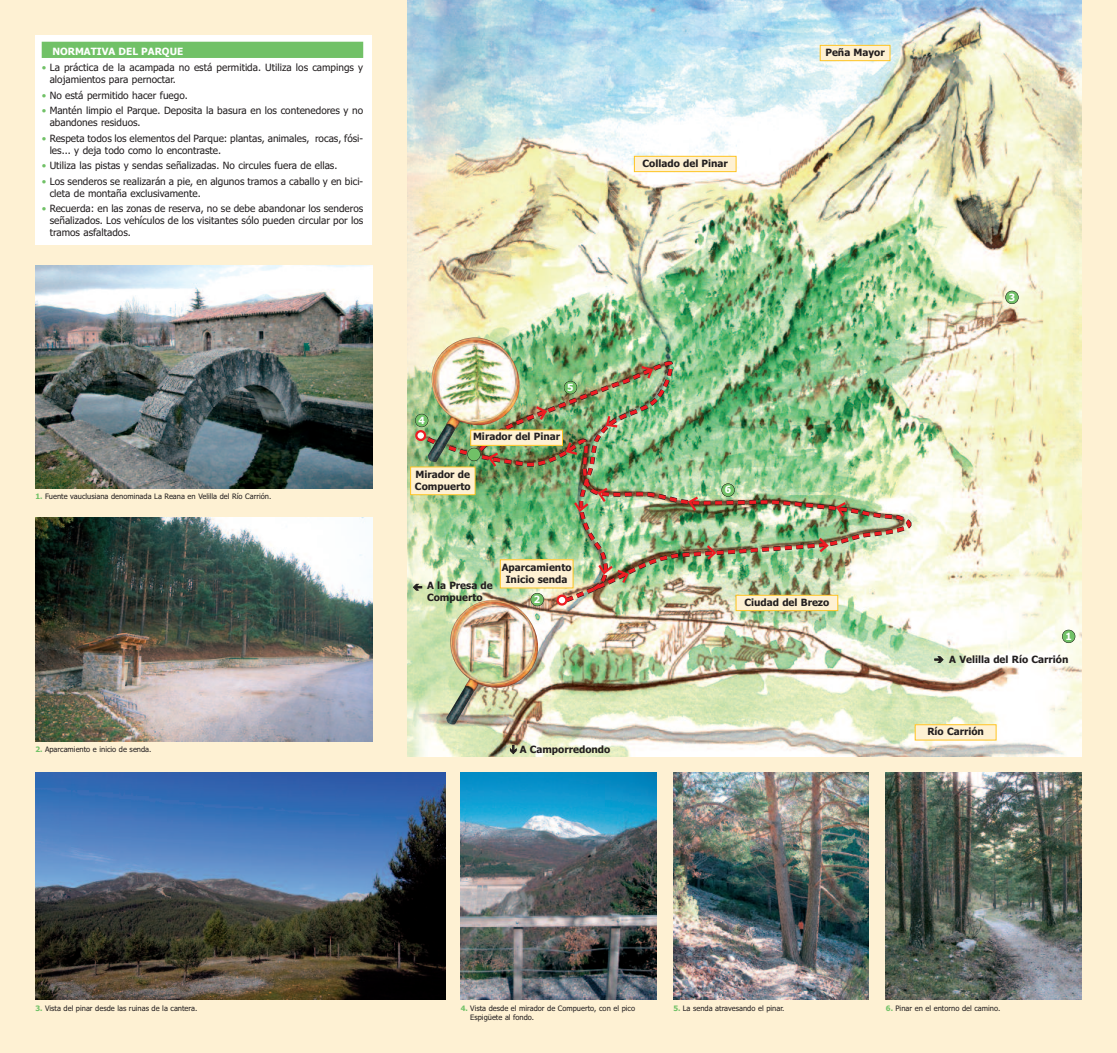
<style>
.page{position:relative;width:1117px;height:1053px;background:#fff}
.page>*{position:absolute;margin:0;border:0;box-sizing:border-box;transform-origin:0 0}
.t1{font:10px/12px "Tahoma";color:#231f20}
.t2{font:700 10px/12px "Tahoma";color:#231f20}
.t3{font:700 10px "Tahoma";color:#fff}
.t4{font:7.5px/9px "Tahoma";color:#231f20}
.s1{color:#71c167}
.s2{font-weight:700;color:#71c167}
</style>
<div class="page">
<div style="left:0;top:0;width:1116px;height:1052px;background:#fef1d3"></div>
<img style="left:407px;top:0;width:674px;height:756px">
<div style="left:556px;top:594px;width:11px;height:11px;border:2px solid #ee1d23;border-radius:50%"></div>
<div style="left:415px;top:430px;width:11px;height:11px;border:2px solid #ee1d23;border-radius:50%"></div>
<img style="left:420px;top:433px;width:491px;height:170px">
<img style="left:467px;top:361px;width:207px;height:233px">
<div style="left:35px;top:35px;width:337px;height:209px;background:#fff"></div>
<div style="left:42px;top:42px;width:321px;height:16px;background:#71c167"></div>
<img style="left:446px;top:600px;width:92px;height:124px">
<img style="left:427px;top:337px;width:92px;height:125px">
<img style="left:35px;top:772px;width:410px;height:227px">
<img style="left:460px;top:772px;width:196px;height:227px">
<img style="left:673px;top:772px;width:195px;height:227px">
<img style="left:885px;top:772px;width:196px;height:227px">
<img style="left:35px;top:265px;width:337px;height:224px">
<img style="left:35px;top:517px;width:337px;height:224px">
<div style="left:530px;top:593px;width:13px;height:13px;background:#71c167;border-radius:50%"></div>
<div style="left:530px;top:593px;width:14px;height:13px;border:1px solid #231f20;border-radius:50%"></div>
<div style="left:1061px;top:629px;width:13px;height:14px;background:#71c167;border-radius:50%"></div>
<div style="left:1061px;top:629px;width:14px;height:14px;border:1px solid #231f20;border-radius:50%"></div>
<div style="left:1005px;top:291px;width:13px;height:13px;background:#71c167;border-radius:50%"></div>
<div style="left:1005px;top:291px;width:13px;height:13px;border:1px solid #231f20;border-radius:50%"></div>
<div style="left:721px;top:483px;width:13px;height:13px;background:#71c167;border-radius:50%"></div>
<div style="left:721px;top:483px;width:13px;height:13px;border:1px solid #231f20;border-radius:50%"></div>
<div style="left:563px;top:381px;width:14px;height:13px;background:#71c167;border-radius:50%"></div>
<div style="left:563px;top:381px;width:14px;height:13px;border:1px solid #231f20;border-radius:50%"></div>
<div style="left:415px;top:414px;width:13px;height:13px;background:#71c167;border-radius:50%"></div>
<div style="left:415px;top:414px;width:13px;height:13px;border:1px solid #231f20;border-radius:50%"></div>
<div style="left:467px;top:448px;width:13px;height:13px;background:#71c167;border-radius:50%"></div>
<div style="left:467px;top:447px;width:13px;height:14px;border:1px solid #231f20;border-radius:50%"></div>
<div style="left:500px;top:559px;width:73px;height:29px;background:#fef1d3"></div>
<div style="left:500px;top:559px;width:73px;height:29px;border:1px solid #fec422"></div>
<div style="left:736px;top:595px;width:101px;height:15px;background:#fef1d3"></div>
<div style="left:735px;top:595px;width:102px;height:16px;border:1px solid #fec422"></div>
<div style="left:634px;top:156px;width:102px;height:16px;background:#fef1d3"></div>
<div style="left:634px;top:156px;width:102px;height:16px;border:1px solid #fec422"></div>
<div style="left:820px;top:45px;width:69px;height:16px;background:#fef1d3"></div>
<div style="left:819px;top:45px;width:71px;height:16px;border:1px solid #fec422"></div>
<div style="left:914px;top:724px;width:81px;height:16px;background:#fef1d3"></div>
<div style="left:914px;top:724px;width:82px;height:16px;border:1px solid #fec422"></div>
<div style="left:470px;top:430px;width:92px;height:15px;background:#fef1d3"></div>
<div style="left:410px;top:467px;width:65px;height:27px;background:#fef1d3"></div>
<div style="left:410px;top:466px;width:65px;height:29px;border:1px solid #fec422"></div>
<svg style="left:510px;top:745px;width:6px;height:8px"></svg>
<svg style="left:413px;top:584px;width:8px;height:6px"></svg>
<p class="t3" style="left:52px;top:46px;width:132px">NORMATIVA DEL PARQUE</p>
<p class="t1" style="left:50px;top:62px;width:315px;text-indent:-8px"><span class="s1">•</span> La práctica de la acampada no está permitida. Utiliza los campings y alojamientos para pernoctar.</p>
<p class="t1" style="left:42px;top:89px;width:147px"><span class="s1">•</span> No está permitido hacer fuego.</p>
<p class="t1" style="left:50px;top:105px;width:315px;text-indent:-8px"><span class="s1">•</span> Mantén limpio el Parque. Deposita la basura en los contenedores y no abandones residuos.</p>
<p class="t1" style="left:50px;top:132px;width:315px;text-indent:-8px"><span class="s1">•</span> Respeta todos los elementos del Parque: plantas, animales, rocas, fósi&shy;les... y deja todo como lo encontraste.</p>
<p class="t1" style="left:42px;top:160px;width:297px"><span class="s1">•</span> Utiliza las pistas y sendas señalizadas. No circules fuera de ellas.</p>
<p class="t1" style="left:50px;top:175px;width:315px;text-indent:-8px"><span class="s1">•</span> Los senderos se realizarán a pie, en algunos tramos a caballo y en bici&shy;cleta de montaña exclusivamente.</p>
<p class="t1" style="left:50px;top:203px;width:315px;text-align:justify;text-indent:-8px"><span class="s1">•</span> Recuerda: en las zonas de reserva, no se debe abandonar los senderos señalizados. Los vehículos de los visitantes sólo pueden circular por los tramos asfaltados.</p>
<p class="t4" style="left:35px;top:492px;width:237px"><span class="s2">1.</span> Fuente vauclusiana denominada La Reana en Velilla del Río Carrión.</p>
<p class="t4" style="left:35px;top:744px;width:117px"><span class="s2">2.</span> Aparcamiento e inicio de senda.</p>
<p class="t2" style="left:642px;top:157px;width:87px">Collado del Pinar</p>
<p class="t2" style="left:825px;top:46px;width:61px">Peña Mayor</p>
<p class="t3" style="left:418px;top:414px;width:8px">4</p>
<p class="t3" style="left:567px;top:381px;width:8px">5</p>
<p class="t2" style="left:473px;top:431px;width:89px">Mirador del Pinar</p>
<p class="t2" style="left:415px;top:468px;width:57px">Mirador de<br>Compuerto</p>
<p class="t2" style="left:427px;top:579px;width:67px">A la Presa de<br>Compuerto</p>
<p class="t2" style="left:501px;top:561px;width:71px;text-align:center">Aparcamiento<br>Inicio senda</p>
<p class="t3" style="left:534px;top:593px;width:8px">2</p>
<p class="t2" style="left:519px;top:743px;width:92px">A Camporredondo</p>
<p class="t3" style="left:724px;top:484px;width:8px">6</p>
<p class="t2" style="left:744px;top:596px;width:86px">Ciudad del Brezo</p>
<p class="t3" style="left:1008px;top:291px;width:8px">3</p>
<p class="t3" style="left:1065px;top:630px;width:8px">1</p>
<p class="t2" style="left:934px;top:653px;width:136px">➔ A Velilla del Río Carrión</p>
<p class="t2" style="left:927px;top:725px;width:58px">Río Carrión</p>
<p class="t4" style="left:35px;top:1003px;width:163px"><span class="s2">3.</span> Vista del pinar desde las ruinas de la cantera.</p>
<p class="t4" style="left:470px;top:1003px;width:166px;text-indent:-10px"><span class="s2">4.</span> Vista desde el mirador de Compuerto, con el pico<br>Espigüete al fondo.</p>
<p class="t4" style="left:673px;top:1003px;width:112px"><span class="s2">5.</span> La senda atravesando el pinar.</p>
<p class="t4" style="left:885px;top:1003px;width:116px"><span class="s2">6.</span> Pinar en el entorno del camino.</p>
</div>
